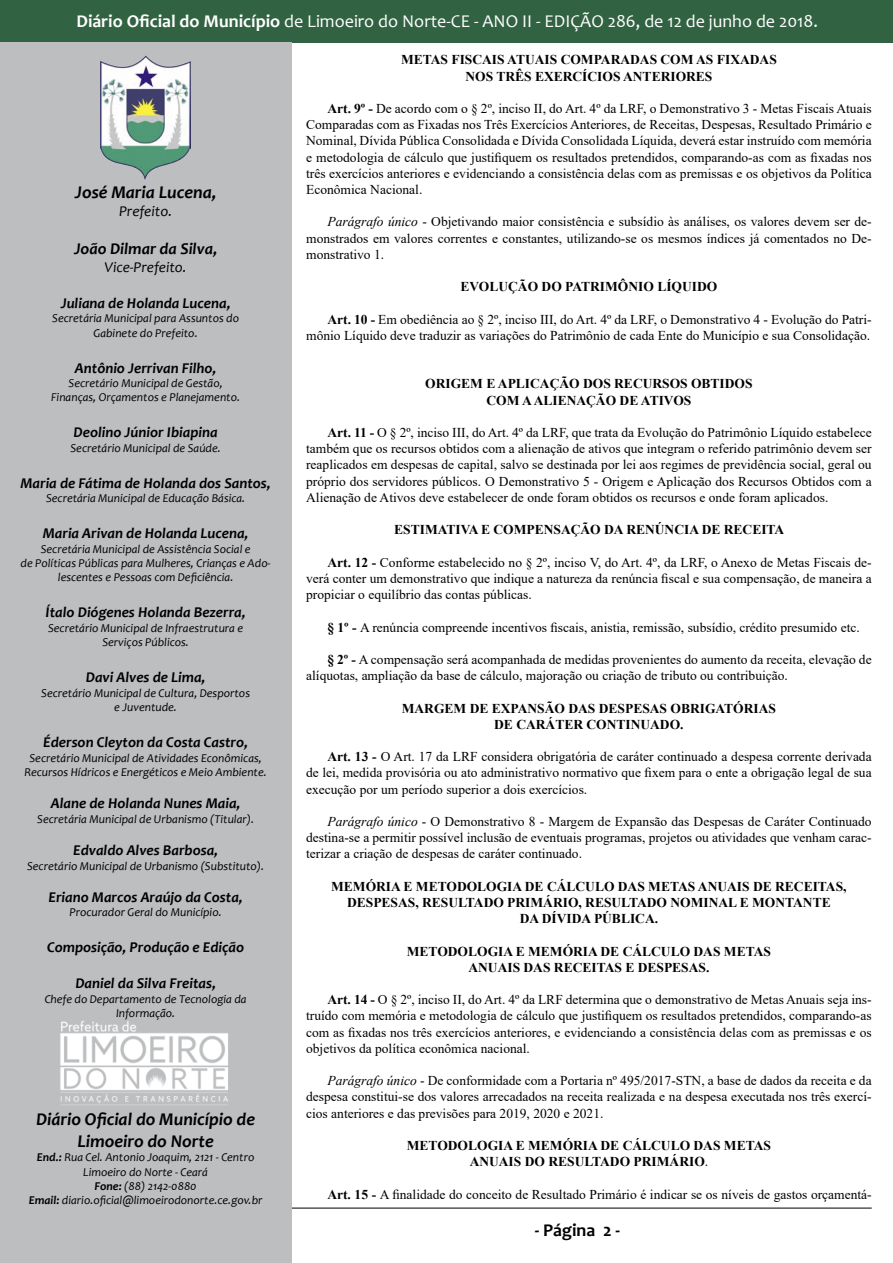
<style>
.page{position:relative;width:893px;height:1263px;background:#fff}
.page>*{position:absolute;margin:0;border:0;box-sizing:border-box;transform-origin:0 0}
.t1{font:18px "Candara";color:#fff}
.t2{font:italic 700 18px/21.6px "Candara";color:#000;text-align:center}
.t3{font:700 18px "Candara";color:#000}
.t4{font:italic 700 16.5px "Candara";color:#000}
.t5{font:italic 700 15px "Candara";color:#000}
.t6{font:italic 15px "Candara";color:#000}
.t7{font:13.5px/16.2px "Times New Roman";color:#000;text-align:justify}
.t8{font:700 13.5px/16.2px "Times New Roman";color:#000;text-align:center}
.t9{font:italic 12px/14.4px "Candara";color:#000;text-align:center}
.s1{font-weight:700}
.s2{font-style:italic}
.s3{font-weight:400}
</style>
<div class="page">
<div style="left:1px;top:0;width:892px;height:42px;background:#316241"></div>
<hr style="left:21px;top:1208px;width:851px;height:1px;background:#000">
<div style="left:0;top:42px;width:291px;height:1221px;background:#bcbec0"></div>
<img style="left:101px;top:55px;width:90px;height:125px">
<img style="left:60px;top:1021px;width:168px;height:84px">
<h1 class="t1" style="left:76px;top:10px;width:743px"><span class="s1">Diário Oficial do Município</span> de Limoeiro do Norte-CE - ANO II - EDIÇÃO 286, de 12 de junho de 2018.</h1>
<h1 class="t2" style="left:75px;top:181px;width:143px">José Maria Lucena,</h1>
<p class="t6" style="left:119px;top:202px;width:55px">Prefeito.</p>
<p class="t4" style="left:74px;top:238px;width:145px">João Dilmar da Silva,</p>
<p class="t6" style="left:105px;top:258px;width:84px">Vice-Prefeito.</p>
<p class="t5" style="left:61px;top:294px;width:171px">Juliana de Holanda Lucena,</p>
<p class="t9" style="left:52px;top:311px;width:188px">Secretária Municipal para Assuntos do<br>Gabinete do Prefeito.</p>
<p class="t5" style="left:75px;top:358px;width:143px">Antônio Jerrivan Filho,</p>
<p class="t9" style="left:51px;top:376px;width:190px">Secretário Municipal de Gestão,<br>Finanças, Orçamentos e Planejamento.</p>
<p class="t5" style="left:74px;top:423px;width:146px">Deolino Júnior Ibiapina</p>
<p class="t9" style="left:70px;top:441px;width:152px">Secretário Municipal de Saúde.</p>
<p class="t5" style="left:20px;top:474px;width:252px">Maria de Fátima de Holanda dos Santos,</p>
<p class="t9" style="left:46px;top:491px;width:201px">Secretária Municipal de Educação Básica.</p>
<p class="t5" style="left:43px;top:524px;width:207px">Maria Arivan de Holanda Lucena,</p>
<p class="t9" style="left:21px;top:541px;width:252px">Secretária Municipal de Assistência Social e<br>de Políticas Públicas para Mulheres, Crianças e Ado&shy;lescentes e Pessoas com Deficiência.</p>
<p class="t5" style="left:46px;top:603px;width:201px">Ítalo Diógenes Holanda Bezerra,</p>
<p class="t9" style="left:48px;top:621px;width:197px">Secretário Municipal de Infraestrutura e<br>Serviços Públicos.</p>
<p class="t5" style="left:86px;top:668px;width:121px">Davi Alves de Lima,</p>
<p class="t9" style="left:41px;top:685px;width:210px">Secretário Municipal de Cultura, Desportos e Juventude.</p>
<p class="t5" style="left:43px;top:733px;width:206px">Éderson Cleyton da Costa Castro,</p>
<p class="t9" style="left:25px;top:750px;width:244px">Secretário Municipal de Atividades Econômicas,<br>Recursos Hídricos e Energéticos e Meio Ambiente.</p>
<p class="t5" style="left:51px;top:794px;width:191px">Alane de Holanda Nunes Maia,</p>
<p class="t9" style="left:37px;top:811px;width:218px">Secretária Municipal de Urbanismo (Titular).</p>
<p class="t5" style="left:73px;top:841px;width:146px">Edvaldo Alves Barbosa,</p>
<p class="t9" style="left:27px;top:858px;width:239px">Secretário Municipal de Urbanismo (Substituto).</p>
<p class="t5" style="left:49px;top:888px;width:196px">Eriano Marcos Araújo da Costa,</p>
<p class="t9" style="left:70px;top:905px;width:154px">Procurador Geral do Município.</p>
<p class="t5" style="left:47px;top:938px;width:199px">Composição, Produção e Edição</p>
<p class="t5" style="left:75px;top:974px;width:142px">Daniel da Silva Freitas,</p>
<p class="t9" style="left:45px;top:991px;width:203px">Chefe do Departamento de Tecnologia da<br>Informação.</p>
<h1 class="t2" style="left:36px;top:1108px;width:220px">Diário Oficial do Município de<br>Limoeiro do Norte</h1>
<p class="t9" style="left:29px;top:1150px;width:235px"><span class="s1">End.:</span> Rua Cel. Antonio Joaquim, 2121 - Centro Limoeiro do Norte - Ceará<br><span class="s1">Fone:</span> (88) 2142-0880<br><span class="s1">Email:</span> diario.oficial@limoeirodonorte.ce.gov.br</p>
<p class="t8" style="left:401px;top:51px;width:377px">METAS FISCAIS ATUAIS COMPARADAS COM AS FIXADAS<br>NOS TRÊS EXERCÍCIOS ANTERIORES</p>
<p class="t7" style="left:306px;top:100px;width:567px;text-indent:21px"><span class="s1">Art. 9º -</span> De acordo com o § 2º, inciso II, do Art. 4º da LRF, o Demonstrativo 3 - Metas Fiscais Atuais Comparadas com as Fixadas nos Três Exercícios Anteriores, de Receitas, Despesas, Resultado Primário e Nominal, Dívida Pública Consolidada e Dívida Consolidada Líquida, deverá estar instruído com memória e metodologia de cálculo que justifiquem os resultados pretendidos, comparando-as com as fixadas nos três exercícios anteriores e evidenciando a consistência delas com as premissas e os objetivos da Política Econômica Nacional.</p>
<p class="t7" style="left:306px;top:213px;width:567px;text-indent:21px"><span class="s2">Parágrafo único</span> - Objetivando maior consistência e subsídio às análises, os valores devem ser de&shy;monstrados em valores correntes e constantes, utilizando-se os mesmos índices já comentados no De&shy;monstrativo 1.</p>
<p class="t8" style="left:460px;top:278px;width:258px">EVOLUÇÃO DO PATRIMÔNIO LÍQUIDO</p>
<p class="t7" style="left:306px;top:311px;width:567px;text-align:right"><span class="s1">Art. 10 -</span> Em obediência ao § 2º, inciso III, do Art. 4º da LRF, o Demonstrativo 4 - Evolução do Patri&shy;mônio Líquido deve traduzir as variações do Patrimônio de cada Ente do Município e sua Consolidação.</p>
<p class="t8" style="left:425px;top:375px;width:329px">ORIGEM E APLICAÇÃO DOS RECURSOS OBTIDOS<br>COM A ALIENAÇÃO DE ATIVOS</p>
<p class="t7" style="left:306px;top:424px;width:567px;text-indent:21px"><span class="s1">Art. 11 -</span> O § 2º, inciso III, do Art. 4º da LRF, que trata da Evolução do Patrimônio Líquido estabelece também que os recursos obtidos com a alienação de ativos que integram o referido patrimônio devem ser reaplicados em despesas de capital, salvo se destinada por lei aos regimes de previdência social, geral ou próprio dos servidores públicos. O Demonstrativo 5 - Origem e Aplicação dos Recursos Obtidos com a Alienação de Ativos deve estabelecer de onde foram obtidos os recursos e onde foram aplicados.</p>
<p class="t8" style="left:394px;top:521px;width:392px">ESTIMATIVA E COMPENSAÇÃO DA RENÚNCIA DE RECEITA</p>
<p class="t7" style="left:306px;top:554px;width:567px;text-indent:21px"><span class="s1">Art. 12 -</span> Conforme estabelecido no § 2º, inciso V, do Art. 4º, da LRF, o Anexo de Metas Fiscais de&shy;verá conter um demonstrativo que indique a natureza da renúncia fiscal e sua compensação, de maneira a propiciar o equilíbrio das contas públicas.</p>
<p class="t7" style="left:327px;top:618px;width:534px"><span class="s1">§ 1º -</span> A renúncia compreende incentivos fiscais, anistia, remissão, subsídio, crédito presumido etc.</p>
<p class="t7" style="left:306px;top:651px;width:567px;text-indent:21px"><span class="s1">§ 2º -</span> A compensação será acompanhada de medidas provenientes do aumento da receita, elevação de alíquotas, ampliação da base de cálculo, majoração ou criação de tributo ou contribuição.</p>
<p class="t8" style="left:402px;top:699px;width:376px">MARGEM DE EXPANSÃO DAS DESPESAS OBRIGATÓRIAS<br>DE CARÁTER CONTINUADO.</p>
<p class="t7" style="left:306px;top:748px;width:567px;text-indent:21px"><span class="s1">Art. 13 -</span> O Art. 17 da LRF considera obrigatória de caráter continuado a despesa corrente derivada de lei, medida provisória ou ato administrativo normativo que fixem para o ente a obrigação legal de sua execução por um período superior a dois exercícios.</p>
<p class="t7" style="left:306px;top:813px;width:567px;text-indent:21px"><span class="s2">Parágrafo único</span> - O Demonstrativo 8 - Margem de Expansão das Despesas de Caráter Continuado destina-se a permitir possível inclusão de eventuais programas, projetos ou atividades que venham carac&shy;terizar a criação de despesas de caráter continuado.</p>
<p class="t8" style="left:331px;top:878px;width:517px">MEMÓRIA E METODOLOGIA DE CÁLCULO DAS METAS ANUAIS DE RECEITAS,<br>DESPESAS, RESULTADO PRIMÁRIO, RESULTADO NOMINAL E MONTANTE<br>DA DÍVIDA PÚBLICA.</p>
<p class="t8" style="left:407px;top:942px;width:366px">METODOLOGIA E MEMÓRIA DE CÁLCULO DAS METAS<br>ANUAIS DAS RECEITAS E DESPESAS.</p>
<p class="t7" style="left:306px;top:991px;width:567px;text-indent:21px"><span class="s1">Art. 14 -</span> O § 2º, inciso II, do Art. 4º da LRF determina que o demonstrativo de Metas Anuais seja ins&shy;truído com memória e metodologia de cálculo que justifiquem os resultados pretendidos, comparando-as com as fixadas nos três exercícios anteriores, e evidenciando a consistência delas com as premissas e os objetivos da política econômica nacional.</p>
<p class="t7" style="left:306px;top:1072px;width:567px;text-indent:21px"><span class="s2">Parágrafo único</span> - De conformidade com a Portaria nº 495/2017-STN, a base de dados da receita e da despesa constitui-se dos valores arrecadados na receita realizada e na despesa executada nos três exercí&shy;cios anteriores e das previsões para 2019, 2020 e 2021.</p>
<p class="t8" style="left:407px;top:1137px;width:366px">METODOLOGIA E MEMÓRIA DE CÁLCULO DAS METAS<br>ANUAIS DO RESULTADO PRIMÁRIO<span class="s3">.</span></p>
<p class="t7" style="left:327px;top:1185px;width:546px"><span class="s1">Art. 15 -</span> A finalidade do conceito de Resultado Primário é indicar se os níveis de gastos orçamentá-</p>
<h1 class="t3" style="left:535px;top:1219px;width:87px">- Página 2 -</h1>
</div>
